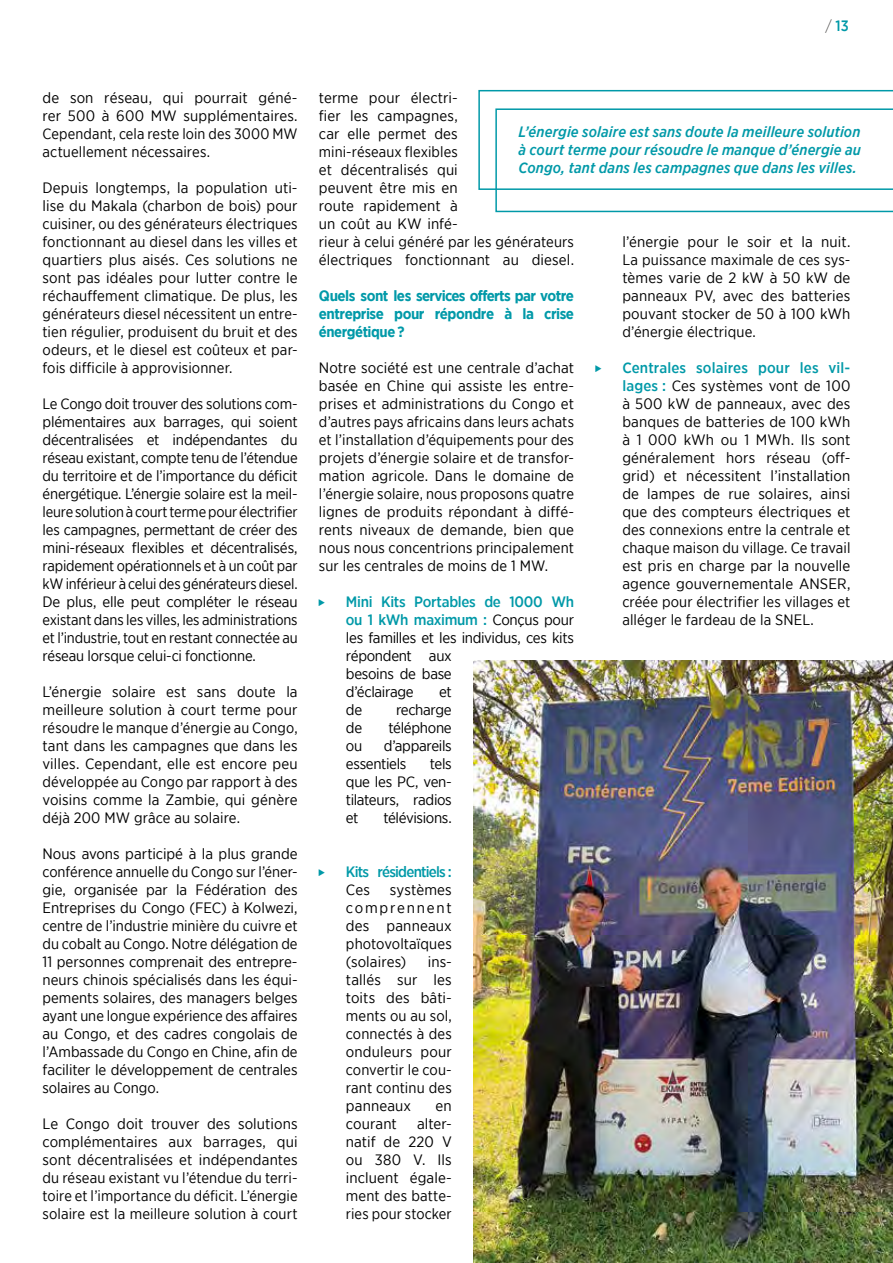
<style>
.page{position:relative;width:893px;height:1263px;background:#fff}
.page>*{position:absolute;margin:0;border:0;box-sizing:border-box;transform-origin:0 0}
.t1{font:15px/18px "Gotham Narrow";letter-spacing:.005em;color:#000;text-align:justify}
.t2{font:15px/18px "Gotham Narrow";letter-spacing:-.02em;color:#000}
.t3{font:italic 500 15px/18px "Gotham Narrow";letter-spacing:.01em;color:#0099a8;text-align:justify}
.t4{font:700 15px/18px "Gotham Narrow";letter-spacing:-.03em;color:#0099a8;text-align:justify}
.t5{font:15px/18px "Gotham Narrow";letter-spacing:-.025em;color:#000}
.t6{font:500 15px "Gotham Narrow";letter-spacing:-.05em;color:#0099a8}
.t7{font:6px "Icons South St";color:#0099a8}
.s1{font-weight:300;color:#4a4948}
.s2{font-weight:500;color:#0099a8}
</style>
<div class="page">
<svg style="left:478px;top:90px;width:415px;height:122px"></svg>
<img style="left:473px;top:660px;width:420px;height:603px">
<p class="t6" style="left:825px;top:16px;width:25px"><span class="s1">/</span> 13</p>
<p class="t1" style="left:43px;top:88px;width:257px">de son réseau, qui pourrait géné&shy;rer 500 à 600 MW supplémentaires.<br>Cependant, cela reste loin des 3000 MW actuellement nécessaires.</p>
<p class="t1" style="left:43px;top:178px;width:257px">Depuis longtemps, la population uti&shy;lise du Makala (charbon de bois) pour cuisiner, ou des générateurs électriques fonctionnant au diesel dans les villes et quartiers plus aisés. Ces solutions ne sont pas idéales pour lutter contre le réchauffement climatique. De plus, les générateurs diesel nécessitent un entre&shy;tien régulier, produisent du bruit et des odeurs, et le diesel est coûteux et par&shy;fois difficile à approvisionner.</p>
<p class="t1" style="left:43px;top:394px;width:257px">Le Congo doit trouver des solutions com&shy;plémentaires aux barrages, qui soient décentralisées et indépendantes du réseau existant, compte tenu de l’étendue du territoire et de l’importance du déficit énergétique. L’énergie solaire est la meil&shy;leure solution à court terme pour électrifier les campagnes, permettant de créer des mini-réseaux flexibles et décentralisés, rapidement opérationnels et à un coût par kW inférieur à celui des générateurs diesel.<br>De plus, elle peut compléter le réseau existant dans les villes, les administrations et l’industrie, tout en restant connectée au réseau lorsque celui-ci fonctionne.</p>
<p class="t1" style="left:43px;top:682px;width:257px">L’énergie solaire est sans doute la meilleure solution à court terme pour résoudre le manque d’énergie au Congo, tant dans les campagnes que dans les villes. Cependant, elle est encore peu développée au Congo par rapport à des voisins comme la Zambie, qui génère déjà 200 MW grâce au solaire.</p>
<p class="t1" style="left:43px;top:844px;width:257px">Nous avons participé à la plus grande conférence annuelle du Congo sur l’éner&shy;gie, organisée par la Fédération des Entreprises du Congo (FEC) à Kolwezi, centre de l’industrie minière du cuivre et du cobalt au Congo. Notre délégation de 11 personnes comprenait des entrepre&shy;neurs chinois spécialisés dans les équi&shy;pements solaires, des managers belges ayant une longue expérience des affaires au Congo, et des cadres congolais de l’Ambassade du Congo en Chine, afin de faciliter le développement de centrales solaires au Congo.</p>
<p class="t1" style="left:43px;top:1114px;width:257px">Le Congo doit trouver des solutions complémentaires aux barrages, qui sont décentralisées et indépendantes du réseau existant vu l’étendue du terri&shy;toire et l’importance du déficit. L’énergie solaire est la meilleure solution à court</p>
<p class="t1" style="left:319px;top:88px;width:257px;text-align:left">terme pour électri-<br>fier les campagnes,<br>car elle permet des<br>mini-réseaux flexibles<br>et décentralisés qui<br>peuvent être mis en<br>route rapidement à<br>un coût au KW infé-<br>rieur à celui généré par les générateurs électriques fonctionnant au diesel.</p>
<p class="t4" style="left:319px;top:287px;width:257px">Quels sont les services offerts par votre entreprise pour répondre à la crise énergétique ?</p>
<p class="t1" style="left:319px;top:358px;width:257px">Notre société est une centrale d’achat basée en Chine qui assiste les entre&shy;prises et administrations du Congo et d’autres pays africains dans leurs achats et l’installation d’équipements pour des projets d’énergie solaire et de transfor&shy;mation agricole. Dans le domaine de l’énergie solaire, nous proposons quatre lignes de produits répondant à diffé&shy;rents niveaux de demande, bien que nous nous concentrions principalement sur les centrales de moins de 1 MW.</p>
<p class="t7" style="left:319px;top:600px;width:8px">C</p>
<p class="t2" style="left:346px;top:592px;width:230px"><span class="s2">Mini Kits Portables de 1000 Wh ou 1 kWh maximum :</span> Conçus pour les familles et les individus, ces kits répondent aux<br>besoins de base<br>d’éclairage</p>
<p class="t3" style="left:518px;top:123px;width:344px">L’énergie solaire est sans doute la meilleure solution à court terme pour résoudre le manque d’énergie au Congo, tant dans les campagnes que dans les villes.</p>
<p class="t1" style="left:622px;top:232px;width:230px">l’énergie pour le soir et la nuit.<br>La puissance maximale de ces sys&shy;tèmes varie de 2 kW à 50 kW de panneaux PV, avec des batteries pouvant stocker de 50 à 100 kWh d’énergie électrique.</p>
<p class="t7" style="left:595px;top:366px;width:8px">C</p>
<p class="t1" style="left:622px;top:358px;width:230px"><span class="s2">Centrales solaires pour les vil&shy;lages :</span> Ces systèmes vont de 100 à 500 kW de panneaux, avec des banques de batteries de 100 kWh à 1 000 kWh ou 1 MWh. Ils sont généralement hors réseau (off&shy;grid) et nécessitent l’installation de lampes de rue solaires, ainsi que des compteurs électriques et des connexions entre la centrale et chaque maison du village. Ce travail est pris en charge par la nouvelle agence gouvernementale ANSER, créée pour électrifier les villages et alléger le fardeau de la SNEL.</p>
<p class="t1" style="left:439px;top:682px;width:14px">et</p>
<p class="t1" style="left:346px;top:700px;width:18px">de</p>
<p class="t2" style="left:396px;top:700px;width:57px">recharge</p>
<p class="t1" style="left:346px;top:718px;width:18px">de</p>
<p class="t2" style="left:389px;top:718px;width:65px">téléphone</p>
<p class="t1" style="left:346px;top:736px;width:18px">ou</p>
<p class="t5" style="left:346px;top:736px;width:107px;text-indent:38px">d’appareils essentiels</p>
<p class="t1" style="left:346px;top:754px;width:107px;text-indent:84px">tels que les PC, ven&shy;tilateurs, radios et</p>
<p class="t5" style="left:383px;top:808px;width:70px">télévisions.</p>
<p class="t7" style="left:319px;top:870px;width:8px">C</p>
<p class="t6" style="left:346px;top:862px;width:107px">Kits résidentiels :</p>
<p class="t1" style="left:346px;top:880px;width:26px">Ces</p>
<p class="t1" style="left:346px;top:880px;width:107px;text-indent:44px">systèmes comprennent des panneaux photovoltaïques (solaires)</p>
<p class="t1" style="left:346px;top:952px;width:107px;text-indent:82px">ins&shy;tallés sur les toits des bâti&shy;ments ou au sol, connectés à des onduleurs pour convertir le cou&shy;rant continu des panneaux</p>
<p class="t1" style="left:436px;top:1096px;width:18px">en</p>
<p class="t1" style="left:346px;top:1114px;width:107px;text-indent:71px">alter&shy;natif de 220 V ou 380 V. Ils incluent égale&shy;ment des batte&shy;ries pour stocker</p>
<p class="t1" style="left:346px;top:1114px;width:52px">courant</p>
</div>
